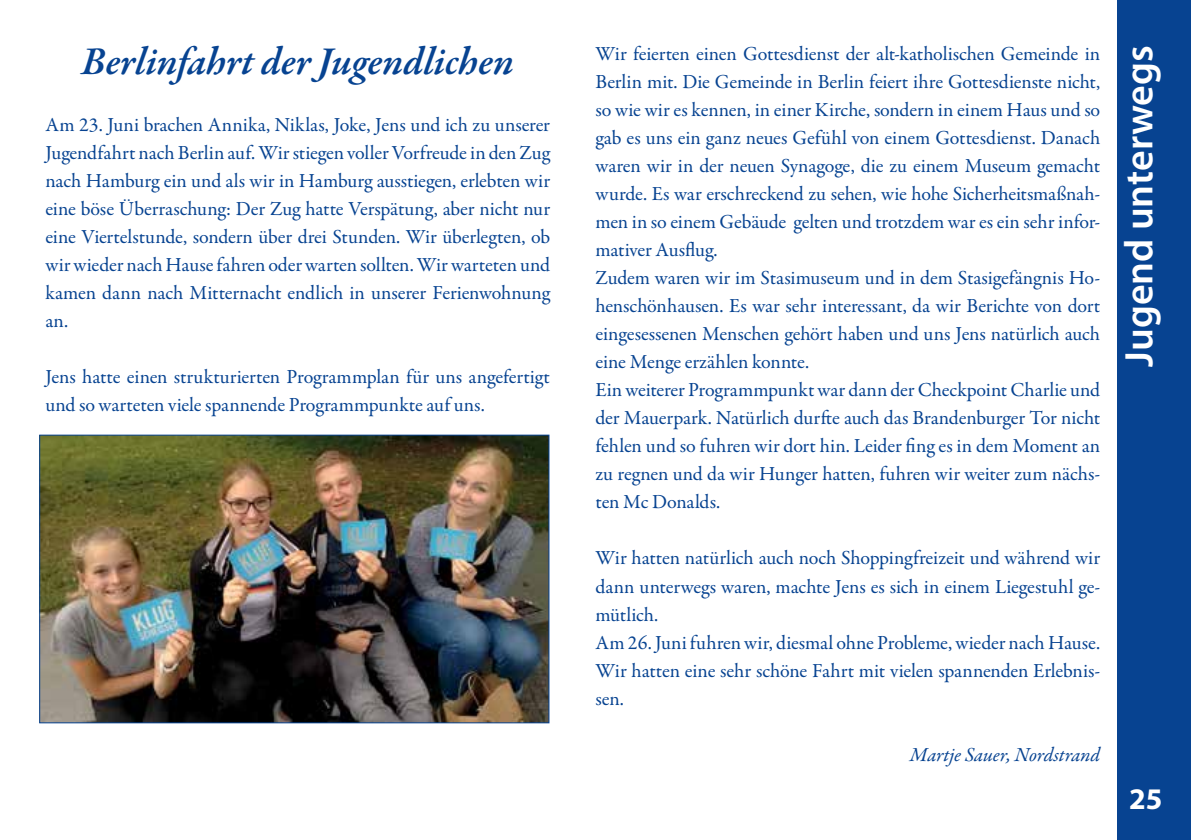
<style>
.page{position:relative;width:1191px;height:840px;background:#fff}
.page>*{position:absolute;margin:0;border:0;box-sizing:border-box;transform-origin:0 0}
.t1{font:italic 600 40px "Garamond Premr Pro";letter-spacing:-.005em;color:#074391}
.t2{font:600 40px "Myriad Pro";color:#fff}
.t3{font:700 30px "Myriad Pro";color:#fff}
.t4{font:20px/28px "Garamond Premr Pro";letter-spacing:-.01em;color:#074391}
.t5{font:italic 20px "Garamond Premr Pro";color:#074391}
</style>
<div class="page">
<div style="left:1117px;top:0;width:74px;height:839px;background:#074391"></div>
<img style="left:41px;top:436px;width:506px;height:285px">
<div style="left:39px;top:434px;width:510px;height:289px;border:1px solid #074391"></div>
<h1 class="t1" style="left:81px;top:37px;width:434px">Berlinfahrt der Jugendlichen</h1>
<p class="t4" style="left:45px;top:111px;width:506px;text-align:justify">Am 23. Juni brachen Annika, Niklas, Joke, Jens und ich zu unserer Jugendfahrt nach Berlin auf. Wir stiegen voller Vorfreude in den Zug nach Hamburg ein und als wir in Hamburg ausstiegen, erlebten wir eine böse Überraschung: Der Zug hatte Verspätung, aber nicht nur eine Viertelstunde, sondern über drei Stunden. Wir überlegten, ob wir wieder nach Hause fahren oder warten sollten. Wir warteten und kamen dann nach Mitternacht endlich in unserer Ferienwohnung an.</p>
<p class="t4" style="left:45px;top:363px;width:506px">Jens hatte einen strukturierten Programmplan für uns angefertigt und so warteten viele spannende Programmpunkte auf uns.</p>
<p class="t4" style="left:595px;top:40px;width:506px">Wir feierten einen Gottesdienst der alt-katholischen Gemeinde in Berlin mit. Die Gemeinde in Berlin feiert ihre Gottesdienste nicht, so wie wir es kennen, in einer Kirche, sondern in einem Haus und so gab es uns ein ganz neues Gefühl von einem Gottesdienst. Danach waren wir in der neuen Synagoge, die zu einem Museum gemacht wurde. Es war erschreckend zu sehen, wie hohe Sicherheitsmaßnah&shy;men in so einem Gebäude gelten und trotzdem war es ein sehr infor&shy;mativer Ausflug.<br>Zudem waren wir im Stasimuseum und in dem Stasigefängnis Ho&shy;henschönhausen. Es war sehr interessant, da wir Berichte von dort eingesessenen Menschen gehört haben und uns Jens natürlich auch eine Menge erzählen konnte.<br>Ein weiterer Programmpunkt war dann der Checkpoint Charlie und der Mauerpark. Natürlich durfte auch das Brandenburger Tor nicht fehlen und so fuhren wir dort hin. Leider fing es in dem Moment an zu regnen und da wir Hunger hatten, fuhren wir weiter zum nächs&shy;ten Mc Donalds.</p>
<p class="t4" style="left:595px;top:544px;width:506px">Wir hatten natürlich auch noch Shoppingfreizeit und während wir dann unterwegs waren, machte Jens es sich in einem Liegestuhl ge&shy;mütlich.<br>Am 26. Juni fuhren wir, diesmal ohne Probleme, wieder nach Hause.<br>Wir hatten eine sehr schöne Fahrt mit vielen spannenden Erlebnis&shy;sen.</p>
<p class="t5" style="left:909px;top:741px;width:192px">Martje Sauer, Nordstrand</p>
<h1 class="t2" style="left:1113px;top:366px;width:323px;rotate:-90deg">Jugend unterwegs</h1>
<h2 class="t3" style="left:1129px;top:778px;width:35px">25</h2>
</div>
